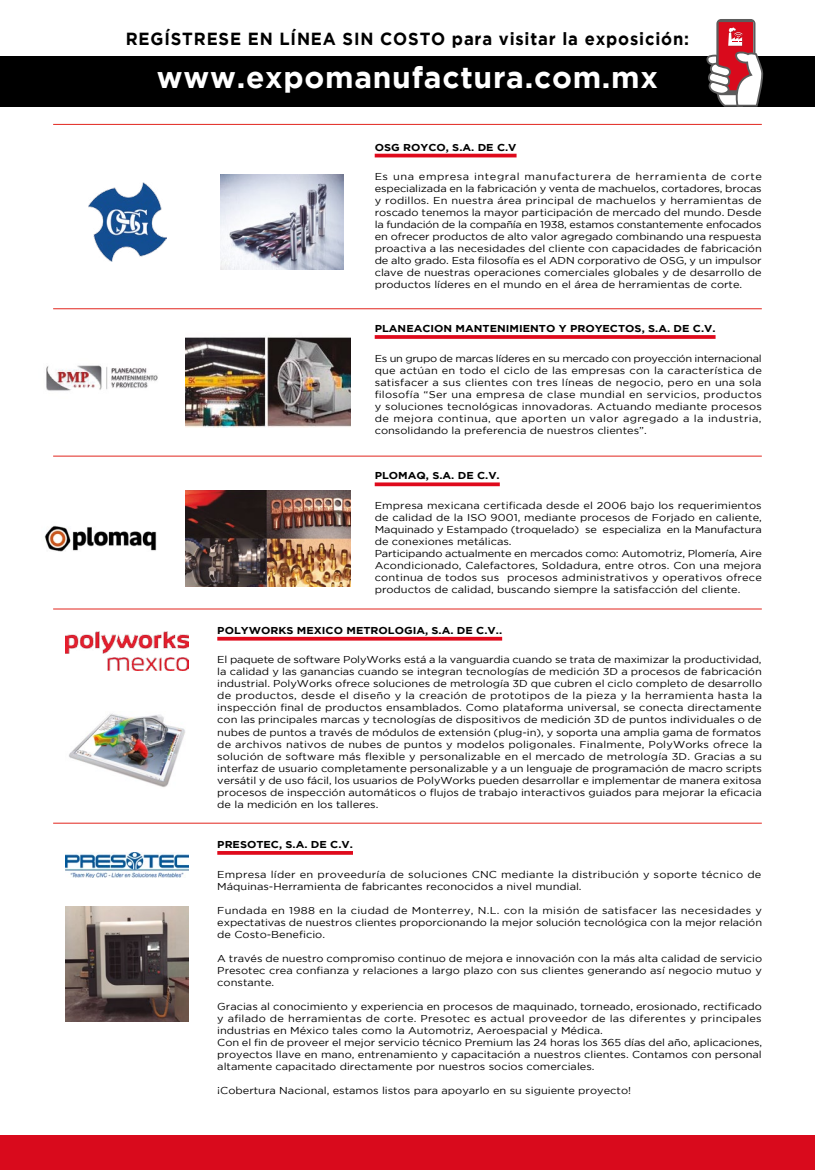
<style>
.page{position:relative;width:815px;height:1170px;background:#fff}
.page>*{position:absolute;margin:0;border:0;box-sizing:border-box;transform-origin:0 0}
.t1{font:700 30px "Gotham";letter-spacing:.025em;color:#fff}
.t2{font:700 17.5px "Gotham";letter-spacing:.05em;color:#000;scale:.95 1}
.t3{font:10px/12px "Gotham";color:#000;text-align:justify;scale:1.1 1}
.t4{font:10px/12px "Gotham";letter-spacing:.02em;color:#000;scale:1.1 1}
.t5{font:700 10px "Gotham";color:#000;scale:1.1 1}
</style>
<div class="page">
<div style="left:0;top:1134px;width:815px;height:35px;background:#d90a1c"></div>
<div style="left:0;top:56px;width:815px;height:51px;background:#000"></div>
<svg style="left:706px;top:19px;width:57px;height:88px"></svg>
<hr style="left:53px;top:124px;width:709px;height:1px;background:#e2251d">
<hr style="left:53px;top:308px;width:709px;height:1px;background:#e2251d">
<hr style="left:53px;top:456px;width:709px;height:1px;background:#e2251d">
<hr style="left:53px;top:608px;width:709px;height:1px;background:#e2251d">
<hr style="left:53px;top:822px;width:709px;height:1px;background:#e2251d">
<hr style="left:375px;top:154px;width:142px;height:3px;background:#df0a1c">
<svg style="left:375px;top:335px;width:341px;height:4px"></svg>
<svg style="left:375px;top:482px;width:125px;height:4px"></svg>
<img style="left:88px;top:182px;width:79px;height:79px">
<img style="left:46px;top:365px;width:112px;height:26px">
<img style="left:44px;top:525px;width:113px;height:27px">
<img style="left:220px;top:174px;width:123px;height:95px">
<img style="left:186px;top:337px;width:165px;height:90px">
<img style="left:186px;top:490px;width:165px;height:97px">
<svg style="left:217px;top:636px;width:285px;height:4px"></svg>
<hr style="left:217px;top:851px;width:136px;height:3px;background:#df0a1c">
<img style="left:66px;top:631px;width:123px;height:39px">
<img style="left:66px;top:852px;width:123px;height:25px">
<img style="left:69px;top:713px;width:116px;height:75px">
<img style="left:66px;top:906px;width:123px;height:115px">
<h2 class="t2" style="left:126px;top:28px;width:594px">REGÍSTRESE EN LÍNEA SIN COSTO para visitar la exposición:</h2>
<h1 class="t1" style="left:157px;top:60px;width:503px">www.expomanufactura.com.mx</h1>
<p class="t5" style="left:375px;top:141px;width:130px">OSG ROYCO, S.A. DE C.V</p>
<p class="t3" style="left:375px;top:171px;width:354px">Es una empresa integral manufacturera de herramienta de corte especializada en la fabricación y venta de machuelos, cortadores, brocas y rodillos. En nuestra área principal de machuelos y herramientas de roscado tenemos la mayor participación de mercado del mundo. Desde la fundación de la compañía en 1938, estamos constantemente enfocados en ofrecer productos de alto valor agregado combinando una respuesta proactiva a las necesidades del cliente con capacidades de fabricación de alto grado. Esta filosofía es el ADN corporativo de OSG, y un impulsor clave de nuestras operaciones comerciales globales y de desarrollo de productos líderes en el mundo en el área de herramientas de corte.</p>
<p class="t5" style="left:375px;top:322px;width:311px">PLANEACION MANTENIMIENTO Y PROYECTOS, S.A. DE C.V.</p>
<p class="t3" style="left:375px;top:352px;width:354px">Es un grupo de marcas líderes en su mercado con proyección internacional que actúan en todo el ciclo de las empresas con la característica de satisfacer a sus clientes con tres líneas de negocio, pero en una sola filosofía “Ser una empresa de clase mundial en servicios, productos y soluciones tecnológicas innovadoras. Actuando mediante procesos de mejora continua, que aporten un valor agregado a la industria, consolidando la preferencia de nuestros clientes”.</p>
<p class="t5" style="left:375px;top:470px;width:115px">PLOMAQ, S.A. DE C.V.</p>
<p class="t3" style="left:375px;top:499px;width:354px;text-align:left">Empresa mexicana certificada desde el 2006 bajo los requerimientos de calidad de la ISO 9001, mediante procesos de Forjado en caliente, Maquinado y Estampado (troquelado) se especializa en la Manufactura de conexiones metálicas.<br>Participando actualmente en mercados como: Automotriz, Plomería, Aire Acondicionado, Calefactores, Soldadura, entre otros. Con una mejora continua de todos sus procesos administrativos y operativos ofrece productos de calidad, buscando siempre la satisfacción del cliente.</p>
<p class="t5" style="left:217px;top:624px;width:260px">POLYWORKS MEXICO METROLOGIA, S.A. DE C.V..</p>
<p class="t3" style="left:217px;top:653px;width:497px">El paquete de software PolyWorks está a la vanguardia cuando se trata de maximizar la productividad, la calidad y las ganancias cuando se integran tecnologías de medición 3D a procesos de fabricación industrial. PolyWorks ofrece soluciones de metrología 3D que cubren el ciclo completo de desarrollo de productos, desde el diseño y la creación de prototipos de la pieza y la herramienta hasta la inspección final de productos ensamblados. Como plataforma universal, se conecta directamente con las principales marcas y tecnologías de dispositivos de medición 3D de puntos individuales o de nubes de puntos a través de módulos de extensión (plug-in), y soporta una amplia gama de formatos de archivos nativos de nubes de puntos y modelos poligonales. Finalmente, PolyWorks ofrece la solución de software más flexible y personalizable en el mercado de metrología 3D. Gracias a su interfaz de usuario completamente personalizable y a un lenguaje de programación de macro scripts versátil y de uso fácil, los usuarios de PolyWorks pueden desarrollar e implementar de manera exitosa procesos de inspección automáticos o flujos de trabajo interactivos guiados para mejorar la eficacia de la medición en los talleres.</p>
<p class="t5" style="left:217px;top:838px;width:125px">PRESOTEC, S.A. DE C.V.</p>
<p class="t4" style="left:217px;top:867px;width:496px">Empresa líder en proveeduría de soluciones CNC mediante la distribución y soporte técnico de<br>Máquinas-Herramienta de fabricantes reconocidos a nivel mundial.</p>
<p class="t3" style="left:217px;top:903px;width:497px">Fundada en 1988 en la ciudad de Monterrey, N.L. con la misión de satisfacer las necesidades y expectativas de nuestros clientes proporcionando la mejor solución tecnológica con la mejor relación de Costo-Beneficio.</p>
<p class="t3" style="left:217px;top:951px;width:497px">A través de nuestro compromiso continuo de mejora e innovación con la más alta calidad de servicio Presotec crea confianza y relaciones a largo plazo con sus clientes generando así negocio mutuo y constante.</p>
<p class="t3" style="left:217px;top:999px;width:497px;text-align:left">Gracias al conocimiento y experiencia en procesos de maquinado, torneado, erosionado, rectificado y afilado de herramientas de corte. Presotec es actual proveedor de las diferentes y principales industrias en México tales como la Automotriz, Aeroespacial y Médica.<br>Con el fin de proveer el mejor servicio técnico Premium las 24 horas los 365 días del año, aplicaciones, proyectos llave en mano, entrenamiento y capacitación a nuestros clientes. Contamos con personal altamente capacitado directamente por nuestros socios comerciales.</p>
<p class="t3" style="left:217px;top:1083px;width:378px">¡Cobertura Nacional, estamos listos para apoyarlo en su siguiente proyecto!</p>
</div>
